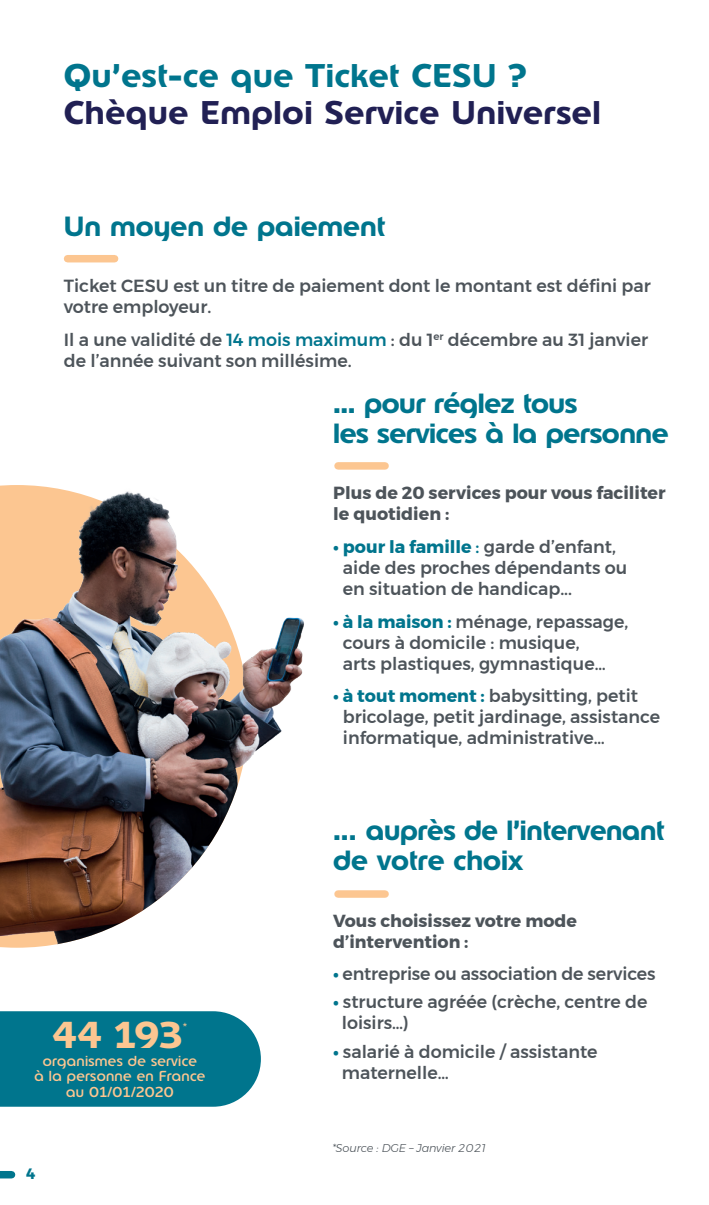
<style>
.page{position:relative;width:709px;height:1205px;background:#fff}
.page>*{position:absolute;margin:0;border:0;box-sizing:border-box;transform-origin:0 0}
.t1{font:700 37px "Edenred";color:#fcc691}
.t2{font:700 32.5px "Edenred";letter-spacing:.02em;color:#212054}
.t3{font:700 32.5px "Edenred";letter-spacing:.02em;color:#00758d}
.t4{font:700 27.5px/30px "Edenred";letter-spacing:-.01em;color:#00758d}
.t5{font:500 17.5px/21px "Montserrat";color:#4d545a}
.t6{font:700 17.5px/21px "Montserrat";color:#4d545a}
.t7{font:700 15px "Montserrat";color:#00758d}
.t8{font:14.25px/14.2px "Edenred";letter-spacing:.02em;color:#fcc691;text-align:center}
.t9{font:italic 300 11.25px "Montserrat";letter-spacing:-.01em;color:#4d545a}
.t10{font:300 10.25px "Edenred";color:#fcc691}
.s1{color:#00758d}
.s2{font-weight:700;color:#00758d}
</style>
<div class="page">
<div style="left:0;top:1171px;width:12px;height:7px;background:#00758d"></div>
<div style="left:0;top:1011px;width:261px;height:95px;background:#00758d"></div>
<div style="left:68px;top:255px;width:47px;height:7px;background:#fcc691"></div>
<div style="left:338px;top:462px;width:47px;height:8px;background:#fcc691"></div>
<div style="left:338px;top:890px;width:47px;height:8px;background:#fcc691"></div>
<img style="left:0;top:767px;width:243px;height:181px">
<img style="left:0;top:485px;width:304px;height:282px">
<h2 class="t3" style="left:64px;top:53px;width:464px">Qu’est-ce que Ticket CESU ?</h2>
<h2 class="t2" style="left:64px;top:91px;width:538px">Chèque Emploi Service Universel</h2>
<h3 class="t4" style="left:64px;top:211px;width:323px">Un moyen de paiement</h3>
<p class="t5" style="left:64px;top:275px;width:588px">Ticket CESU est un titre de paiement dont le montant est défini par votre employeur.</p>
<p class="t5" style="left:64px;top:329px;width:586px">Il a une validité de <span class="s1">14 mois maximum</span> : du 1<sup>er</sup> décembre au 31 janvier de l’année suivant son millésime.</p>
<h3 class="t4" style="left:333px;top:388px;width:337px">... pour réglez tous<br>les services à la personne</h3>
<p class="t6" style="left:333px;top:482px;width:334px">Plus de 20 services pour vous faciliter le quotidien :</p>
<p class="t5" style="left:343px;top:536px;width:286px;text-indent:-10px"><span class="s2">• pour la famille</span> <span class="s1">:</span> garde d’enfant, aide des proches dépendants ou en situation de handicap...</p>
<p class="t5" style="left:343px;top:611px;width:287px;text-indent:-10px"><span class="s2">• à la maison :</span> ménage, repassage, cours à domicile : musique,<br>arts plastiques, gymnastique…</p>
<p class="t5" style="left:343px;top:685px;width:319px;text-indent:-10px"><span class="s2">• à tout moment :</span> babysitting, petit bricolage, petit jardinage, assistance informatique, administrative…</p>
<h1 class="t1" style="left:52px;top:1009px;width:132px">44 193</h1>
<p class="t10" style="left:182px;top:1019px;width:7px">*</p>
<p class="t8" style="left:35px;top:1054px;width:172px">organismes de service<br>à la personne en France</p>
<p class="t8" style="left:66px;top:1085px;width:109px">au 01/01/2020</p>
<p class="t7" style="left:27px;top:1161px;width:11px">4</p>
<h3 class="t4" style="left:333px;top:815px;width:333px">... auprès de l’intervenant de votre choix</h3>
<p class="t6" style="left:333px;top:910px;width:245px">Vous choisissez votre mode d’intervention :</p>
<p class="t5" style="left:333px;top:963px;width:324px"><span class="s2">•</span> entreprise ou association de services</p>
<p class="t5" style="left:342px;top:991px;width:307px;text-indent:-9px"><span class="s2">•</span> structure agréée (crèche, centre de loisirs…)</p>
<p class="t5" style="left:342px;top:1040px;width:257px;text-indent:-9px"><span class="s2">•</span> salarié à domicile / assistante maternelle…</p>
<p class="t9" style="left:332px;top:1139px;width:155px">*Source : DGE – Janvier 2021</p>
</div>
